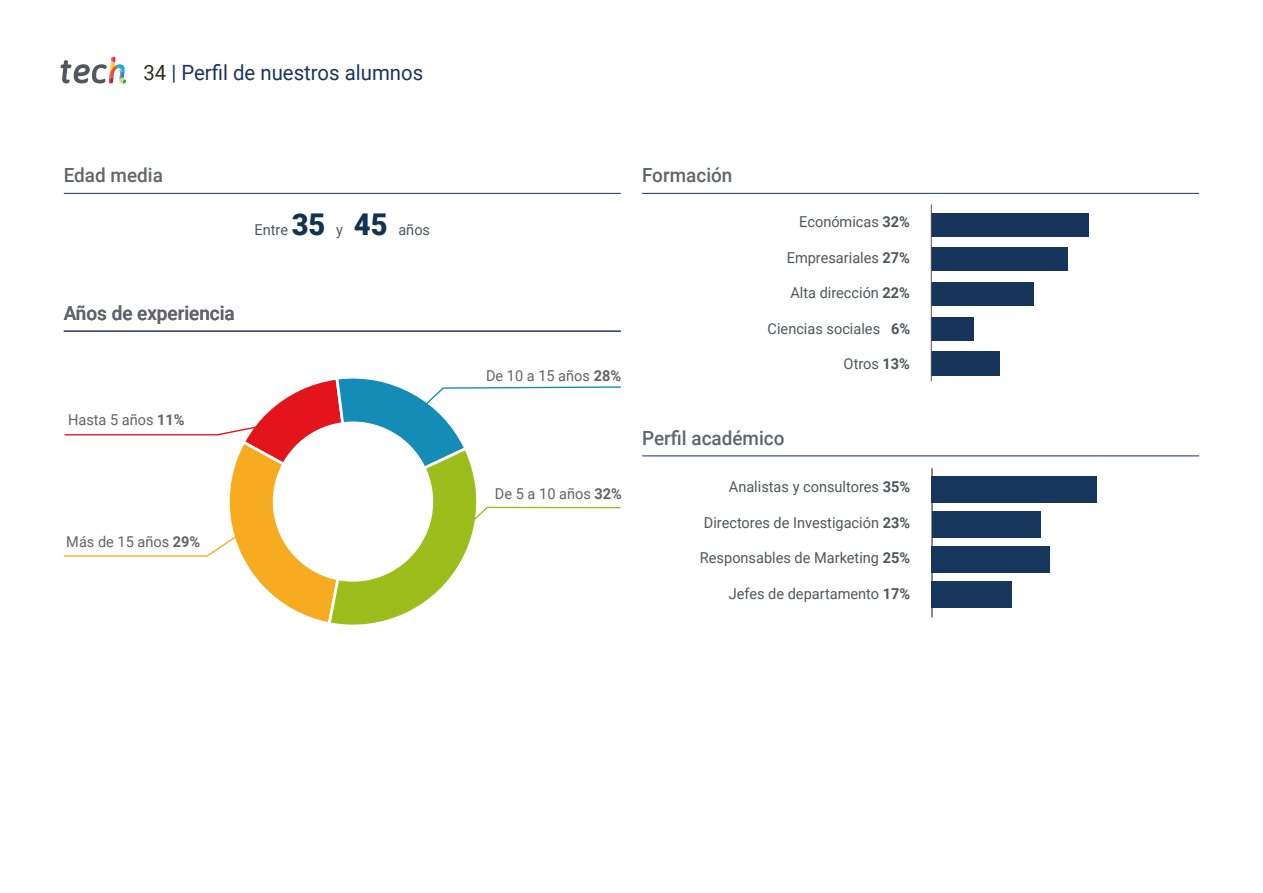
<style>
.page{position:relative;width:1263px;height:893px;background:#fff}
.page>*{position:absolute;margin:0;border:0;box-sizing:border-box;transform-origin:0 0}
.t1{font:21px "Roboto";color:#1a355c}
.t2{font:500 19.5px "Roboto";color:#61646a}
.t3{font:15px "Roboto";color:#52555b}
.t4{font:15px "Roboto";color:#636363}
.s1{color:#312e20}
.s2{font-weight:900;font-size:30px;color:#123352}
.s3{font-weight:700}
</style>
<div class="page">
<hr style="left:64px;top:193px;width:557px;height:1px;background:#17355b">
<hr style="left:642px;top:455px;width:557px;height:1px;background:#17355b">
<hr style="left:642px;top:193px;width:557px;height:1px;background:#17355b">
<div style="left:931px;top:213px;width:158px;height:23px;background:#17355b"></div>
<div style="left:931px;top:247px;width:136px;height:24px;background:#17355b"></div>
<div style="left:931px;top:282px;width:102px;height:24px;background:#17355b"></div>
<div style="left:931px;top:317px;width:43px;height:23px;background:#17355b"></div>
<div style="left:931px;top:351px;width:68px;height:25px;background:#17355b"></div>
<hr style="left:931px;top:204px;width:1px;height:177px;background:#52555b">
<svg style="left:61px;top:57px;width:65px;height:27px"></svg>
<hr style="left:64px;top:331px;width:557px;height:1px;background:#17355b">
<svg style="left:64px;top:378px;width:557px;height:247px"></svg>
<hr style="left:931px;top:468px;width:2px;height:149px;background:#636363">
<div style="left:932px;top:581px;width:80px;height:26px;background:#17365c"></div>
<div style="left:932px;top:547px;width:118px;height:26px;background:#17365c"></div>
<div style="left:932px;top:511px;width:108px;height:26px;background:#17365c"></div>
<div style="left:932px;top:477px;width:165px;height:26px;background:#17365c"></div>
<h1 class="t1" style="left:144px;top:57px;width:281px"><span class="s1">34</span> | Perfil de nuestros alumnos</h1>
<h2 class="t2" style="left:64px;top:161px;width:101px">Edad media</h2>
<p class="t3" style="left:254px;top:219px;width:177px">Entre <span class="s2">35</span> y <span class="s2">45</span> años</p>
<h2 class="t2" style="left:64px;top:300px;width:173px">Años de experiencia</h2>
<p class="t4" style="left:68px;top:409px;width:118px">Hasta 5 años <span class="s3">11%</span></p>
<p class="t4" style="left:66px;top:531px;width:136px">Más de 15 años <span class="s3">29%</span></p>
<p class="t4" style="left:486px;top:365px;width:137px">De 10 a 15 años <span class="s3">28%</span></p>
<p class="t4" style="left:495px;top:483px;width:128px">De 5 a 10 años <span class="s3">32%</span></p>
<h2 class="t2" style="left:642px;top:161px;width:92px">Formación</h2>
<p class="t3" style="left:799px;top:211px;width:112px">Económicas <span class="s3">32%</span></p>
<p class="t3" style="left:787px;top:247px;width:125px">Empresariales <span class="s3">27%</span></p>
<p class="t3" style="left:790px;top:282px;width:121px">Alta dirección <span class="s3">22%</span></p>
<p class="t3" style="left:768px;top:318px;width:144px">Ciencias sociales <span class="s3">6%</span></p>
<p class="t3" style="left:844px;top:353px;width:68px">Otros <span class="s3">13%</span></p>
<h2 class="t2" style="left:642px;top:425px;width:144px">Perfil académico</h2>
<p class="t3" style="left:729px;top:476px;width:183px">Analistas y consultores <span class="s3">35%</span></p>
<p class="t3" style="left:704px;top:512px;width:208px">Directores de Investigación <span class="s3">23%</span></p>
<p class="t3" style="left:700px;top:547px;width:212px">Responsables de Marketing <span class="s3">25%</span></p>
<p class="t3" style="left:729px;top:583px;width:183px">Jefes de departamento <span class="s3">17%</span></p>
</div>
